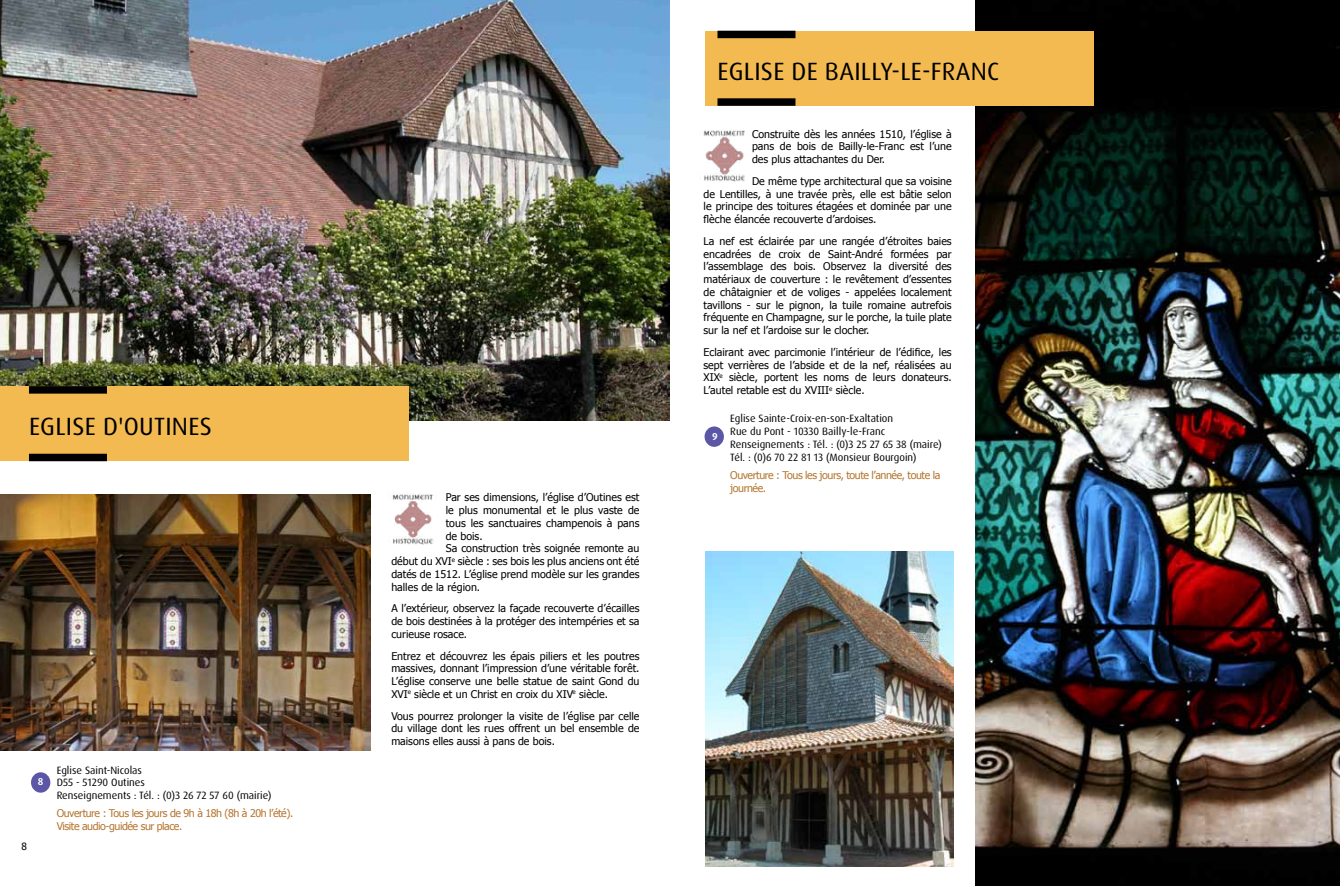
<style>
.page{position:relative;width:1340px;height:886px;background:#fff}
.page>*{position:absolute;margin:0;border:0;box-sizing:border-box;transform-origin:0 0}
.t1{font:25px "Dax OT";letter-spacing:.01em;color:#000}
.t2{font:10.62px/12.8px "Tahoma";color:#000;text-align:justify}
.t3{font:10.62px/13px "Dax OT";color:#000}
.t4{font:10.62px/12.8px "Tahoma";letter-spacing:-.04em;color:#b57630}
.t5{font:700 10px "Dax OT";color:#fff}
.t6{font:10px "Tahoma";color:#000}
</style>
<div class="page">
<img style="left:975px;top:0;width:364px;height:886px">
<div style="left:704px;top:31px;width:389px;height:74px;background:#f3ba51"></div>
<div style="left:717px;top:31px;width:78px;height:7px;background:#000"></div>
<div style="left:717px;top:98px;width:78px;height:8px;background:#000"></div>
<img style="left:0;top:0;width:670px;height:420px">
<div style="left:0;top:386px;width:408px;height:75px;background:#f3ba51"></div>
<div style="left:29px;top:386px;width:78px;height:8px;background:#000"></div>
<div style="left:29px;top:454px;width:78px;height:7px;background:#000"></div>
<img style="left:0;top:494px;width:370px;height:256px">
<img style="left:705px;top:551px;width:248px;height:315px">
<img style="left:392px;top:493px;width:42px;height:52px">
<img style="left:703px;top:130px;width:42px;height:51px">
<div style="left:31px;top:772px;width:19px;height:21px;background:#5b57a6;border-radius:50%"></div>
<div style="left:704px;top:426px;width:20px;height:21px;background:#5b57a6;border-radius:50%"></div>
<h1 class="t1" style="left:29px;top:410px;width:184px">eglise d'OUTI NES</h1>
<p class="t5" style="left:38px;top:775px;width:7px">8</p>
<p class="t6" style="left:21px;top:840px;width:7px">8</p>
<p class="t3" style="left:57px;top:763px;width:216px">Eglise Saint-Nicolas<br>D55 - 51290 Outines<br>Renseignements : Tél. : (0)3 26 72 57 60 (mairie)</p>
<p class="t4" style="left:57px;top:808px;width:238px">Ouverture : Tous les jours de 9h à 18h (8h à 20h l’été).<br>Visite audio-guidée sur place.</p>
<p class="t2" style="left:446px;top:492px;width:195px">Par ses dimensions, l’église d’Outines est</p>
<p class="t2" style="left:446px;top:504px;width:195px">le plus monumental et le plus vaste de</p>
<p class="t2" style="left:446px;top:517px;width:195px">tous les sanctuaires champenois à pans</p>
<p class="t2" style="left:446px;top:530px;width:38px">de bois.</p>
<p class="t2" style="left:446px;top:543px;width:195px">Sa construction très soignée remonte au</p>
<p class="t2" style="left:391px;top:555px;width:250px">début du XVI<sup>e</sup> siècle : ses bois les plus anciens ont été</p>
<p class="t2" style="left:391px;top:568px;width:250px">datés de 1512. L’église prend modèle sur les grandes</p>
<p class="t2" style="left:391px;top:581px;width:90px">halles de la région.</p>
<p class="t2" style="left:391px;top:603px;width:250px">A l’extérieur, observez la façade recouverte d’écailles de bois destinées à la protéger des intempéries et sa curieuse rosace.</p>
<p class="t2" style="left:391px;top:650px;width:250px">Entrez et découvrez les épais piliers et les poutres massives, donnant l’impression d’une véritable forêt.<br>L’église conserve une belle statue de saint Gond du XVI<sup>e</sup> siècle et un Christ en croix du XIV<sup>e</sup> siècle.</p>
<p class="t2" style="left:391px;top:710px;width:250px">Vous pourrez prolonger la visite de l’église par celle du village dont les rues offrent un bel ensemble de maisons elles aussi à pans de bois.</p>
<h1 class="t1" style="left:717px;top:55px;width:283px">EGLISE DE BAI LLY-LE-FRANC</h1>
<p class="t2" style="left:752px;top:128px;width:201px">Construite dès les années 1510, l’église à pans de bois de Bailly-le-Franc est l’une des plus attachantes du Der.</p>
<p class="t2" style="left:703px;top:175px;width:250px;text-indent:48px">De même type architectural que sa voisine de Lentilles, à une travée près, elle est bâtie selon le principe des toitures étagées et dominée par une flèche élancée recouverte d’ardoises.</p>
<p class="t2" style="left:703px;top:235px;width:250px">La nef est éclairée par une rangée d’étroites baies encadrées de croix de Saint-André formées par l’assemblage des bois. Observez la diversité des matériaux de couverture : le revêtement d’essentes de châtaignier et de voliges - appelées localement tavillons - sur le pignon, la tuile romaine autrefois fréquente en Champagne, sur le porche, la tuile plate sur la nef et l’ardoise sur le clocher.</p>
<p class="t2" style="left:703px;top:346px;width:250px">Eclairant avec parcimonie l’intérieur de l’édifice, les sept verrières de l’abside et de la nef, réalisées au XIX<sup>e</sup> siècle, portent les noms de leurs donateurs.<br>L’autel retable est du XVIII<sup>e</sup> siècle.</p>
<p class="t5" style="left:712px;top:430px;width:7px">9</p>
<p class="t3" style="left:730px;top:412px;width:213px">Eglise Sainte-Croix-en-son-Exaltation<br>Rue du Pont - 10330 Bailly-le-Franc Renseignements : Tél. : (0)3 25 27 65 38 (maire)<br>Tél. : (0)6 70 22 81 13 (Monsieur Bourgoin)</p>
<p class="t4" style="left:730px;top:469px;width:211px">Ouverture : Tous les jours, toute l’année, toute la journée.</p>
</div>
